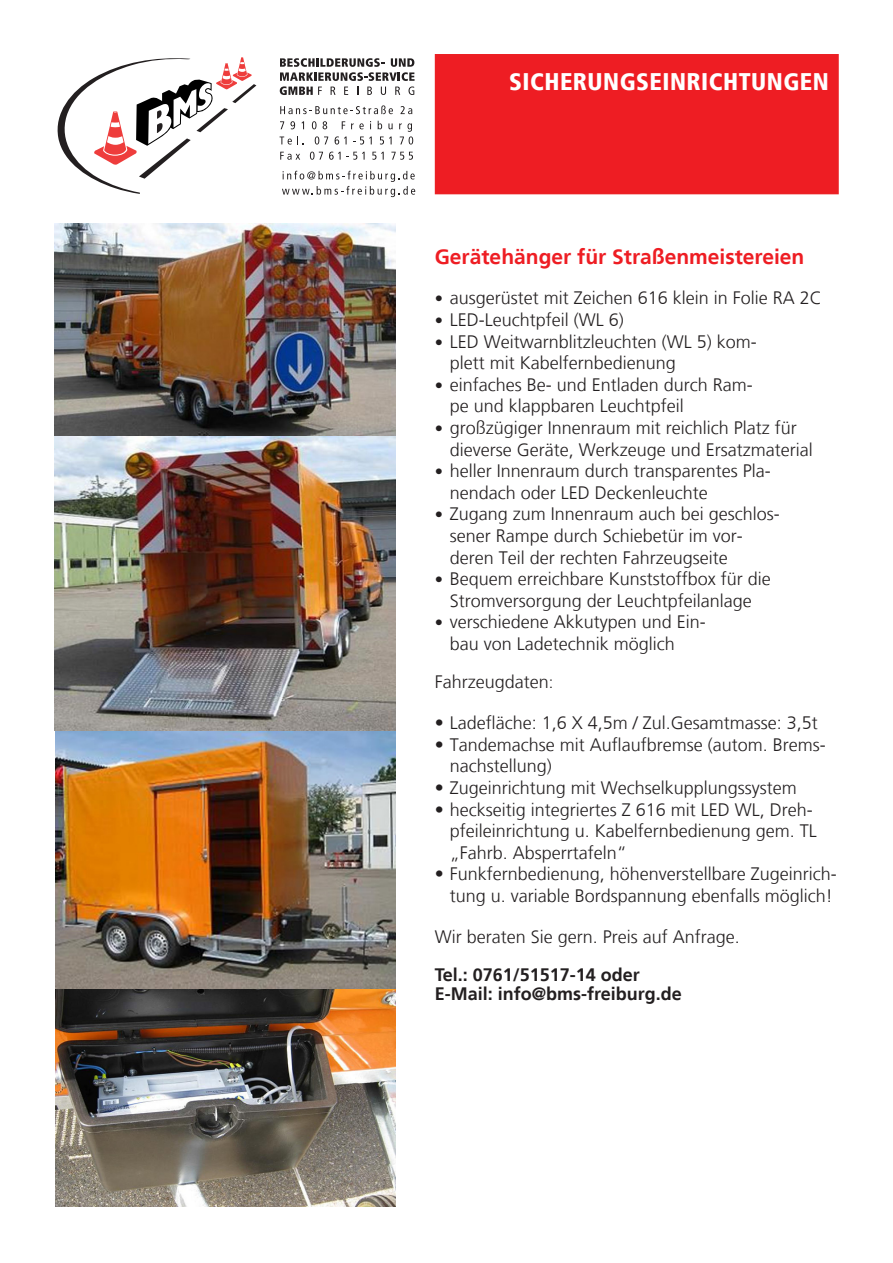
<style>
.page{position:relative;width:893px;height:1263px;background:#fff}
.page>*{position:absolute;margin:0;border:0;box-sizing:border-box;transform-origin:0 0}
.t1{font:900 condensed 24px "Frutiger LT";letter-spacing:.02em;color:#fff}
.t2{font:700 21px "Frutiger LT";color:#ee1d23}
.t3{font:300 18px/21.6px "Frutiger LT";color:#231f20}
.t4{font:700 18px "Frutiger LT";color:#231f20}
.s1{font-weight:700;font-size:16.5px}
.s2{font-size:16.5px}
</style>
<div class="page">
<img style="left:54px;top:223px;width:342px;height:984px">
<div style="left:436px;top:55px;width:402px;height:139px;background:#ee1d23"></div>
<div style="left:435px;top:54px;width:404px;height:140px;border:2px solid #eb2125"></div>
<svg style="left:280px;top:58px;width:135px;height:37px"></svg>
<svg style="left:280px;top:105px;width:113px;height:9px"></svg>
<svg style="left:401px;top:106px;width:11px;height:8px"></svg>
<svg style="left:280px;top:121px;width:4px;height:8px"></svg>
<svg style="left:290px;top:121px;width:5px;height:8px"></svg>
<svg style="left:312px;top:121px;width:4px;height:8px"></svg>
<svg style="left:323px;top:121px;width:4px;height:8px"></svg>
<svg style="left:342px;top:121px;width:3px;height:8px"></svg>
<svg style="left:351px;top:123px;width:13px;height:6px"></svg>
<svg style="left:378px;top:121px;width:4px;height:8px"></svg>
<svg style="left:388px;top:123px;width:5px;height:6px"></svg>
<svg style="left:280px;top:136px;width:24px;height:9px"></svg>
<svg style="left:315px;top:136px;width:13px;height:9px"></svg>
<svg style="left:335px;top:136px;width:12px;height:9px"></svg>
<svg style="left:353px;top:137px;width:19px;height:8px"></svg>
<svg style="left:380px;top:137px;width:12px;height:8px"></svg>
<svg style="left:399px;top:123px;width:14px;height:22px"></svg>
<svg style="left:280px;top:152px;width:20px;height:8px"></svg>
<svg style="left:310px;top:152px;width:13px;height:8px"></svg>
<svg style="left:329px;top:152px;width:36px;height:8px"></svg>
<svg style="left:372px;top:152px;width:12px;height:8px"></svg>
<svg style="left:391px;top:152px;width:22px;height:8px"></svg>
<svg style="left:282px;top:171px;width:133px;height:26px"></svg>
<svg style="left:57px;top:57px;width:199px;height:137px"></svg>
<p class="t1" style="left:509px;top:68px;width:321px">SICHERUNGSEINRICHTUNGEN</p>
<p class="t2" style="left:435px;top:244px;width:371px">Gerätehänger für Straßenmeistereien</p>
<p class="t3" style="left:435px;top:288px;width:389px"><span class="s1">•</span> ausgerüstet mit Zeichen 616 klein in Folie RA 2C</p>
<p class="t3" style="left:435px;top:309px;width:190px"><span class="s1">•</span> LED-Leuchtpfeil (WL 6)</p>
<p class="t3" style="left:450px;top:331px;width:308px;text-indent:-15px"><span class="s1">•</span> LED Weitwarnblitzleuchten (WL 5) kom&shy;plett mit Kabelfernbedienung</p>
<p class="t3" style="left:450px;top:374px;width:305px;text-indent:-15px"><span class="s1">•</span> einfaches Be- und Entladen durch Ram&shy;pe und klappbaren Leuchtpfeil</p>
<p class="t3" style="left:450px;top:417px;width:364px;text-indent:-15px"><span class="s1">•</span> großzügiger Innenraum mit reichlich Platz für dieverse Geräte, Werkzeuge und Ersatzmaterial</p>
<p class="t3" style="left:450px;top:460px;width:323px;text-indent:-15px"><span class="s1">•</span> heller Innenraum durch transparentes Pla&shy;nendach oder LED Deckenleuchte</p>
<p class="t3" style="left:450px;top:504px;width:332px;text-indent:-15px"><span class="s1">•</span> Zugang zum Innenraum auch bei geschlos&shy;sener Rampe durch Schiebetür im vor&shy;deren Teil der rechten Fahrzeugseite</p>
<p class="t3" style="left:435px;top:568px;width:338px;text-align:center"><span class="s1">•</span> Bequem erreichbare Kunststoffbox für die<br>Stromversorgung der Leuchtpfeilanlage</p>
<p class="t3" style="left:450px;top:612px;width:258px;text-indent:-15px"><span class="s1">•</span> verschiedene Akkutypen und Ein&shy;bau von Ladetechnik möglich</p>
<p class="t3" style="left:435px;top:672px;width:120px">Fahrzeugdaten<span class="s2">:</span></p>
<p class="t3" style="left:435px;top:712px;width:385px">• Ladefläche: 1,6 X 4,5m / Zul.Gesamtmasse: 3,5t</p>
<p class="t3" style="left:450px;top:734px;width:378px;text-indent:-15px">• Tandemachse mit Auflaufbremse (autom. Brems&shy;nachstellung)</p>
<p class="t3" style="left:435px;top:777px;width:364px">• Zugeinrichtung mit Wechselkupplungssystem</p>
<p class="t3" style="left:450px;top:799px;width:369px;text-indent:-15px">• heckseitig integriertes Z 616 mit LED WL, Dreh&shy;pfeileinrichtung u. Kabelfernbedienung gem. TL „Fahrb. Absperrtafeln“</p>
<p class="t3" style="left:435px;top:864px;width:404px;text-align:right">• Funkfernbedienung, höhenverstellbare Zugeinrich&shy;tung u. variable Bordspannung ebenfalls möglich!</p>
<p class="t3" style="left:435px;top:926px;width:307px">Wir beraten Sie gern. Preis auf Anfrage.</p>
<p class="t4" style="left:435px;top:964px;width:207px">Tel.: 0761/51517-14 oder</p>
<p class="t4" style="left:435px;top:983px;width:249px">E-Mail: info@bms-freiburg.de</p>
</div>
